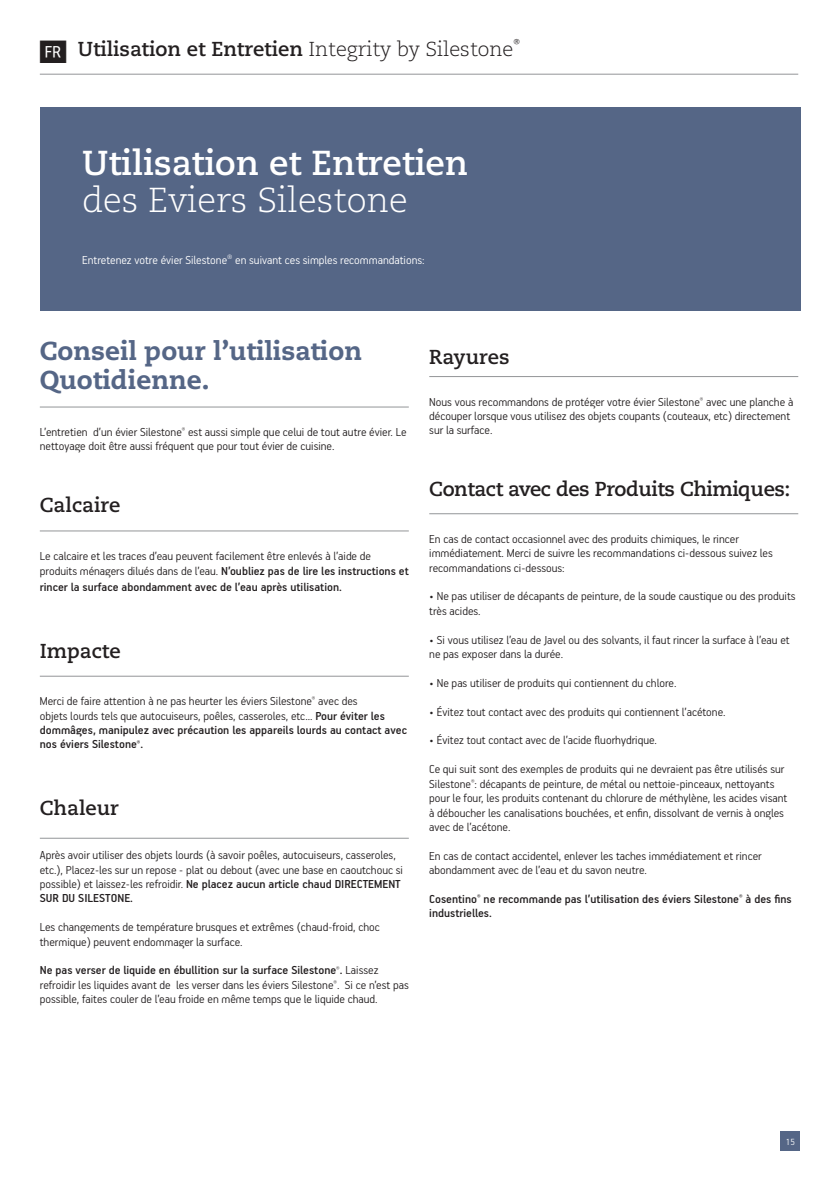
<style>
.page{position:relative;width:840px;height:1191px;background:#fff}
.page>*{position:absolute;margin:0;border:0;box-sizing:border-box;transform-origin:0 0}
.t1{font:700 34.6px "Caecilia LT Std";color:#fff}
.t2{font:300 34.6px "Caecilia LT Std";color:#fff}
.t3{font:800 26px/28.8px "Caecilia LT Std";color:#556686}
.t4{font:700 20.2px "Caecilia LT Std";color:#231f20}
.t5{font:700 20.2px "Caecilia LT Std";letter-spacing:-.02em;color:#231f20}
.t6{font:300 13px/14.4px "PF Handbook Pro";color:#231f20}
.t7{font:500 13px/14.4px "PF Handbook Pro";color:#231f20}
.t8{font:300 13px "PF Handbook Pro";color:#fff}
.t9{font:300 10px "PF Handbook Pro";color:#fff}
.s1{font-weight:300}
.s2{font-weight:500}
</style>
<div class="page">
<div style="left:780px;top:1131px;width:19px;height:20px;background:#556686"></div>
<div style="left:40px;top:107px;width:759px;height:204px;background:#556686"></div>
<hr style="left:40px;top:407px;width:368px;height:1px;background:#939598">
<hr style="left:40px;top:530px;width:368px;height:1px;background:#939598">
<hr style="left:40px;top:676px;width:368px;height:1px;background:#939598">
<hr style="left:40px;top:838px;width:368px;height:1px;background:#939598">
<hr style="left:429px;top:376px;width:368px;height:1px;background:#939598">
<hr style="left:429px;top:513px;width:368px;height:1px;background:#939598">
<hr style="left:40px;top:74px;width:757px;height:1px;background:#939598">
<h3 class="t4" style="left:78px;top:37px;width:443px">Utilisation et Entretien <span class="s1">Integrity by Silestone</span><sup>®</sup></h3>
<h1 class="t1" style="left:82px;top:142px;width:387px">Utilisation et Entretien</h1>
<h1 class="t2" style="left:82px;top:181px;width:327px">des Eviers Silestone</h1>
<p class="t8" style="left:82px;top:252px;width:344px">Entretenez votre évier Silestone® en suivant ces simples recommandations:</p>
<h2 class="t3" style="left:40px;top:337px;width:324px">Conseil pour l’utilisation<br>Quotidienne.</h2>
<p class="t6" style="left:40px;top:424px;width:368px">L’entretien d’un évier Silestone<sup>®</sup> est aussi simple que celui de tout autre évier. Le nettoyage doit être aussi fréquent que pour tout évier de cuisine.</p>
<h3 class="t4" style="left:40px;top:493px;width:82px">Calcaire</h3>
<p class="t6" style="left:40px;top:547px;width:370px;line-height:15.6px">Le calcaire et les traces d’eau peuvent facilement être enlevés à l’aide de produits ménagers dilués dans de l’eau. <span class="s2">N’oubliez pas de lire les instructions et rincer la surface abondamment avec de l’eau après utilisation.</span></p>
<h3 class="t4" style="left:40px;top:639px;width:82px">Impacte</h3>
<p class="t6" style="left:40px;top:693px;width:368px">Merci de faire attention à ne pas heurter les éviers Silestone<sup>®</sup> avec des<br>objets lourds tels que autocuiseurs, poêles, casseroles, etc... <span class="s2">Pour éviter les dommâges, manipulez avec précaution les appareils lourds au contact avec nos éviers Silestone</span><sup>®</sup><span class="s2">.</span></p>
<h3 class="t4" style="left:40px;top:796px;width:80px">Chaleur</h3>
<p class="t6" style="left:40px;top:847px;width:364px">Après avoir utiliser des objets lourds (à savoir poêles, autocuiseurs, casseroles, etc.), Placez-les sur un repose - plat ou debout (avec une base en caoutchouc si possible) et laissez-les refroidir. <span class="s2">Ne placez aucun article chaud DIRECTEMENT SUR DU SILESTONE.</span></p>
<p class="t6" style="left:40px;top:919px;width:341px">Les changements de température brusques et extrêmes (chaud-froid, choc thermique) peuvent endommager la surface.</p>
<p class="t6" style="left:40px;top:962px;width:370px"><span class="s2">Ne pas verser de liquide en ébullition sur la surface Silestone</span><sup>®</sup><span class="s2">.</span> Laissez refroidir les liquides avant de les verser dans les éviers Silestone<sup>®</sup>. Si ce n’est pas possible, faites couler de l’eau froide en même temps que le liquide chaud.</p>
<h3 class="t4" style="left:429px;top:345px;width:82px">Rayures</h3>
<p class="t6" style="left:429px;top:394px;width:365px">Nous vous recommandons de protéger votre évier Silestone<sup>®</sup> avec une planche à découper lorsque vous utilisez des objets coupants (couteaux, etc) directement sur la surface.</p>
<h3 class="t5" style="left:429px;top:476px;width:362px">Contact avec des Produits Chimiques:</h3>
<p class="t6" style="left:429px;top:531px;width:345px">En cas de contact occasionnel avec des produits chimiques, le rincer immédiatement. Merci de suivre les recommandations ci-dessous suivez les recommandations ci-dessous:</p>
<p class="t6" style="left:429px;top:588px;width:367px">• Ne pas utiliser de décapants de peinture, de la soude caustique ou des produits très acides.</p>
<p class="t6" style="left:429px;top:632px;width:361px">• Si vous utilisez l’eau de Javel ou des solvants, il faut rincer la surface à l’eau et ne pas exposer dans la durée.</p>
<p class="t6" style="left:429px;top:675px;width:248px">• Ne pas utiliser de produits qui contiennent du chlore.</p>
<p class="t6" style="left:429px;top:704px;width:298px">• Évitez tout contact avec des produits qui contiennent l’acétone.</p>
<p class="t6" style="left:429px;top:732px;width:229px">• Évitez tout contact avec de l’acide fluorhydrique.</p>
<p class="t6" style="left:429px;top:761px;width:359px">Ce qui suit sont des exemples de produits qui ne devraient pas être utilisés sur Silestone<sup>®</sup>: décapants de peinture, de métal ou nettoie-pinceaux, nettoyants pour le four, les produits contenant du chlorure de méthylène, les acides visant à déboucher les canalisations bouchées, et enfin, dissolvant de vernis à ongles avec de l’acétone.</p>
<p class="t6" style="left:429px;top:848px;width:334px">En cas de contact accidentel, enlever les taches immédiatement et rincer abondamment avec de l’eau et du savon neutre.</p>
<p class="t7" style="left:429px;top:891px;width:363px">Cosentino<sup>®</sup> ne recommande pas l’utilisation des éviers Silestone<sup>®</sup> à des fins industrielles.</p>
<p class="t9" style="left:785px;top:1135px;width:11px">15</p>
</div>
